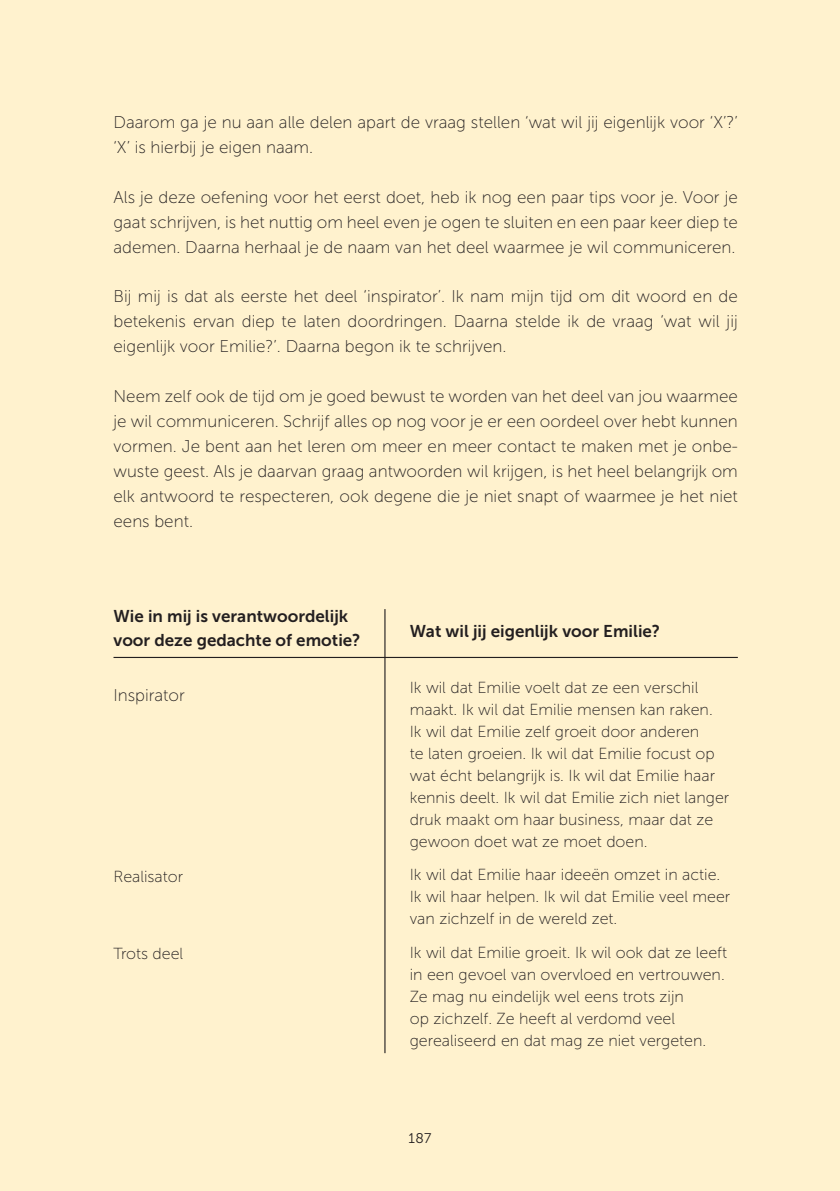
<style>
.page{position:relative;width:840px;height:1191px;background:#fff}
.page>*{position:absolute;margin:0;border:0;box-sizing:border-box;transform-origin:0 0}
.BODY{font:17px/24.8px "Museo Sans 100";color:#231f20;text-align:justify}
.BODY-2{font:17px/24px "Museo Sans 700";color:#231f20}
.BODY-3{font:16px/22px "Museo Sans 100";color:#231f20}
.t1{font:14px "Museo Sans 300";color:#231f20}
</style>
<div class="page">
<div style="left:0;top:0;width:839px;height:1191px;background:#fff2ce"></div>
<hr style="left:384px;top:609px;width:1px;height:444px;background:#231f20">
<hr style="left:113px;top:657px;width:624px;height:1px;background:#231f20">
<p class="BODY" style="left:113px;top:110px;width:625px">Daarom ga je nu aan alle delen apart de vraag stellen ‘wat wil jij eigenlijk voor ‘X’?’ ‘X’ is hierbij je eigen naam.</p>
<p class="BODY" style="left:113px;top:185px;width:625px">Als je deze oefening voor het eerst doet, heb ik nog een paar tips voor je. Voor je gaat schrijven, is het nuttig om heel even je ogen te sluiten en een paar keer diep te ademen. Daarna herhaal je de naam van het deel waarmee je wil communiceren.</p>
<p class="BODY" style="left:113px;top:284px;width:625px">Bij mij is dat als eerste het deel ‘inspirator’. Ik nam mijn tijd om dit woord en de betekenis ervan diep te laten doordringen. Daarna stelde ik de vraag ‘wat wil jij eigenlijk voor Emilie?’. Daarna begon ik te schrijven.</p>
<p class="BODY" style="left:113px;top:384px;width:625px">Neem zelf ook de tijd om je goed bewust te worden van het deel van jou waarmee je wil communiceren. Schrijf alles op nog voor je er een oordeel over hebt kunnen vormen. Je bent aan het leren om meer en meer contact te maken met je onbe&shy;wuste geest. Als je daarvan graag antwoorden wil krijgen, is het heel belangrijk om elk antwoord te respecteren, ook degene die je niet snapt of waarmee je het niet eens bent.</p>
<p class="BODY-2" style="left:113px;top:604px;width:248px">Wie in mij is verantwoordelijk voor deze gedachte of emotie?</p>
<p class="BODY" style="left:113px;top:683px;width:73px">Inspirator</p>
<p class="BODY-3" style="left:113px;top:865px;width:71px">Realisator</p>
<p class="BODY-3" style="left:113px;top:942px;width:71px">Trots deel</p>
<p class="BODY-2" style="left:409px;top:619px;width:252px">Wat wil jij eigenlijk voor Emilie?</p>
<p class="BODY-3" style="left:409px;top:676px;width:321px">Ik wil dat Emilie voelt dat ze een verschil maakt. Ik wil dat Emilie mensen kan raken.<br>Ik wil dat Emilie zelf groeit door anderen<br>te laten groeien. Ik wil dat Emilie focust op wat écht belangrijk is. Ik wil dat Emilie haar kennis deelt. Ik wil dat Emilie zich niet langer druk maakt om haar business, maar dat ze gewoon doet wat ze moet doen.</p>
<p class="BODY-3" style="left:409px;top:864px;width:322px">Ik wil dat Emilie haar ideeën omzet in actie.<br>Ik wil haar helpen. Ik wil dat Emilie veel meer van zichzelf in de wereld zet.</p>
<p class="BODY-3" style="left:409px;top:941px;width:319px">Ik wil dat Emilie groeit. Ik wil ook dat ze leeft in een gevoel van overvloed en vertrouwen.<br>Ze mag nu eindelijk wel eens trots zijn<br>op zichzelf. Ze heeft al verdomd veel gerealiseerd en dat mag ze niet vergeten.</p>
<p class="t1" style="left:408px;top:1131px;width:24px">187</p>
</div>
